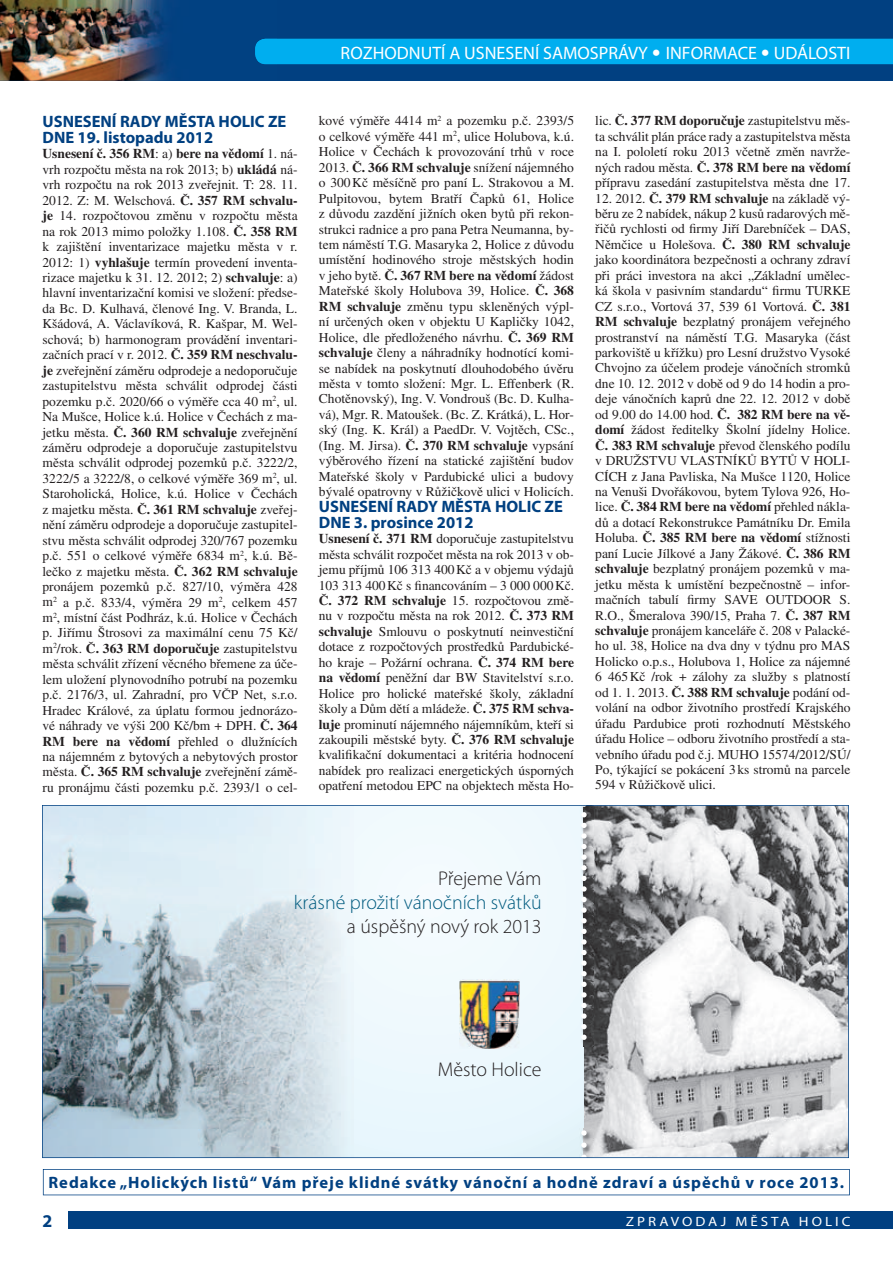
<style>
.page{position:relative;width:893px;height:1263px;background:#fff}
.page>*{position:absolute;margin:0;border:0;box-sizing:border-box;transform-origin:0 0}
.t1{font:300 19.95px "Myriad Pro";color:#231f20}
.t2{font:300 19.95px "Myriad Pro";color:#005b7f}
.t3{font:18px "Myriad Pro";color:#fff}
.t4{font:700 18px "Myriad Pro";color:#014081}
.t5{font:700 16.5px/15.8px "Myriad Pro";letter-spacing:.01em;color:#014081}
.t6{font:700 16.5px "Myriad Pro";letter-spacing:.06em;color:#014081}
.t7{font:13.5px/15.5px "Times CE";letter-spacing:-.005em;color:#231f20;text-align:justify}
.t8{font:13.5px "Myriad Pro";letter-spacing:.2em;color:#fff;scale:1.11 1}
.s1{font-family:"Frutiger CE";font-weight:300}
.s2{font-weight:700}
</style>
<div class="page">
<div style="left:0;top:0;width:893px;height:81px;background:#014081"></div>
<div style="left:277px;top:39px;width:616px;height:25px;background:#00aeef"></div>
<div style="left:68px;top:1212px;width:825px;height:17px;background:#014081"></div>
<svg style="left:42px;top:805px;width:807px;height:353px"></svg>
<svg style="left:43px;top:1169px;width:807px;height:26px"></svg>
<img style="left:0;top:0;width:277px;height:81px">
<img style="left:255px;top:39px;width:22px;height:25px">
<h2 class="t3" style="left:341px;top:42px;width:511px">ROZHODNUTÍ A USNESENÍ SAMOSPRÁVY <span class="s1">•</span> INFORMACE <span class="s1">•</span> UDÁLOSTI</h2>
<p class="t5" style="left:43px;top:113px;width:245px">USNESENÍ RADY MĚSTA HOLIC ZE<br>DNE 19. listopadu 2012</p>
<p class="t7" style="left:43px;top:146px;width:257px"><span class="s2">Usnesení č. 356 RM</span>: a) <span class="s2">bere na vědomí</span> 1. ná&shy;vrh rozpočtu města na rok 2013; b) <span class="s2">ukládá</span> ná&shy;vrh rozpočtu na rok 2013 zveřejnit. T: 28. 11.<br>2012. Z: M. Welschová. <span class="s2">Č. 357 RM schvalu&shy;je</span> 14. rozpočtovou změnu v rozpočtu města na rok 2013 mimo položky 1.108. <span class="s2">Č. 358 RM </span>k zajištění inventarizace majetku města v r.<br>2012: 1) <span class="s2">vyhlašuje</span> termín provedení inventa&shy;rizace majetku k 31. 12. 2012; 2) <span class="s2">schvaluje</span>: a) hlavní inventarizační komisi ve složení: předse&shy;da Bc. D. Kulhavá, členové Ing. V. Branda, L.<br>Kšádová, A. Václavíková, R. Kašpar, M. Wel&shy;schová; b) harmonogram provádění inventari&shy;začních prací v r. 2012. <span class="s2">Č. 359 RM neschvalu&shy;je</span> zveřejnění záměru odprodeje a nedoporučuje zastupitelstvu města schválit odprodej části pozemku p.č. 2020/66 o výměře cca 40 m<sup>2</sup>, ul.<br>Na Mušce, Holice k.ú. Holice v Čechách z ma&shy;jetku města. <span class="s2">Č. 360 RM schvaluje</span> zveřejnění záměru odprodeje a doporučuje zastupitelstvu města schválit odprodej pozemků p.č. 3222/2, 3222/5 a 3222/8, o celkové výměře 369 m<sup>2</sup>, ul.<br>Staroholická, Holice, k.ú. Holice v Čechách z majetku města. <span class="s2">Č. 361 RM schvaluje</span> zveřej&shy;nění záměru odprodeje a doporučuje zastupitel&shy;stvu města schválit odprodej 320/767 pozemku p.č. 551 o celkové výměře 6834 m<sup>2</sup>, k.ú. Bě&shy;lečko z majetku města. <span class="s2">Č. 362 RM schvaluje </span>pronájem pozemků p.č. 827/10, výměra 428 m<sup>2</sup> a p.č. 833/4, výměra 29 m<sup>2</sup>, celkem 457 m<sup>2</sup>, místní část Podhráz, k.ú. Holice v Čechách p. Jiřímu Štrosovi za maximální cenu 75 Kč/ m<sup>2</sup>/rok. <span class="s2">Č. 363 RM doporučuje</span> zastupitelstvu města schválit zřízení věcného břemene za úče&shy;lem uložení plynovodního potrubí na pozemku p.č. 2176/3, ul. Zahradní, pro VČP Net, s.r.o.<br>Hradec Králové, za úplatu formou jednorázo&shy;vé náhrady ve výši 200 Kč/bm + DPH. <span class="s2">Č. 364<br>RM bere na vědomí</span> přehled o dlužnících na nájemném z bytových a nebytových prostor města. <span class="s2">Č. 365 RM schvaluje</span> zveřejnění zámě&shy;ru pronájmu části pozemku p.č. 2393/1 o cel-</p>
<p class="t7" style="left:319px;top:113px;width:257px">kové výměře 4414 m<sup>2</sup> a pozemku p.č. 2393/5 o celkové výměře 441 m<sup>2</sup>, ulice Holubova, k.ú.<br>Holice v Čechách k provozování trhů v roce 2013. <span class="s2">Č. 366 RM schvaluje</span> snížení nájemného o 300 Kč měsíčně pro paní L. Strakovou a M.<br>Pulpitovou, bytem Bratří Čapků 61, Holice z důvodu zazdění jižních oken bytů při rekon&shy;strukci radnice a pro pana Petra Neumanna, by&shy;tem náměstí T.G. Masaryka 2, Holice z důvodu umístění hodinového stroje městských hodin v jeho bytě. <span class="s2">Č. 367 RM bere na vědomí</span> žádost Mateřské školy Holubova 39, Holice. <span class="s2">Č. 368<br>RM schvaluje</span> změnu typu skleněných výpl&shy;ní určených oken v objektu U Kapličky 1042, Holice, dle předloženého návrhu. <span class="s2">Č. 369 RM schvaluje</span> členy a náhradníky hodnotící komi&shy;se nabídek na poskytnutí dlouhodobého úvěru města v tomto složení: Mgr. L. Effenberk (R.<br>Chotěnovský), Ing. V. Vondrouš (Bc. D. Kulha&shy;vá), Mgr. R. Matoušek. (Bc. Z. Krátká), L. Hor&shy;ský (Ing. K. Král) a PaedDr. V. Vojtěch, CSc., (Ing. M. Jirsa). <span class="s2">Č. 370 RM schvaluje</span> vypsání výběrového řízení na statické zajištění budov Mateřské školy v Pardubické ulici a budovy bývalé opatrovny v Růžičkově ulici v Holicích.</p>
<p class="t5" style="left:319px;top:498px;width:245px">USNESENÍ RADY MĚSTA HOLIC ZE<br>DNE 3. prosince 2012</p>
<p class="t7" style="left:319px;top:531px;width:257px"><span class="s2">Usnesení č. 371 RM</span> doporučuje zastupitelstvu města schválit rozpočet města na rok 2013 v ob&shy;jemu příjmů 106 313 400 Kč a v objemu výdajů 103 313 400 Kč s financováním – 3 000 000 Kč.<br><span class="s2">Č. 372 RM schvaluje</span> 15. rozpočtovou změ&shy;nu v rozpočtu města na rok 2012. <span class="s2">Č. 373 RM schvaluje</span> Smlouvu o poskytnutí neinvestiční dotace z rozpočtových prostředků Pardubické&shy;ho kraje – Požární ochrana. <span class="s2">Č. 374 RM bere na vědomí</span> peněžní dar BW Stavitelství s.r.o.<br>Holice pro holické mateřské školy, základní školy a Dům dětí a mládeže. <span class="s2">Č. 375 RM schva&shy;luje</span> prominutí nájemného nájemníkům, kteří si zakoupili městské byty. <span class="s2">Č. 376 RM schvaluje </span>kvalifikační dokumentaci a kritéria hodnocení nabídek pro realizaci energetických úsporných opatření metodou EPC na objektech města Ho-</p>
<p class="t7" style="left:595px;top:113px;width:257px">lic. <span class="s2">Č. 377 RM doporučuje</span> zastupitelstvu měs&shy;ta schválit plán práce rady a zastupitelstva města na I. pololetí roku 2013 včetně změn navrže&shy;ných radou města. <span class="s2">Č. 378 RM bere na vědomí </span>přípravu zasedání zastupitelstva města dne 17.</p>
<p class="t7" style="left:595px;top:190px;width:257px">12. 2012. <span class="s2">Č. 379 RM schvaluje</span> na základě vý&shy;běru ze 2 nabídek, nákup 2 kusů radarových mě&shy;řičů rychlosti od firmy Jiří Darebníček – DAS, Němčice u Holešova. <span class="s2">Č. 380 RM schvaluje </span>jako koordinátora bezpečnosti a ochrany zdraví při práci investora na akci „Základní umělec&shy;ká škola v pasivním standardu“ firmu TURKE CZ s.r.o., Vortová 37, 539 61 Vortová. <span class="s2">Č. 381<br>RM schvaluje</span> bezplatný pronájem veřejného prostranství na náměstí T.G. Masaryka (část parkoviště u křížku) pro Lesní družstvo Vysoké Chvojno za účelem prodeje vánočních stromků dne 10. 12. 2012 v době od 9 do 14 hodin a pro&shy;deje vánočních kaprů dne 22. 12. 2012 v době od 9.00 do 14.00 hod. <span class="s2">Č. 382 RM bere na vě&shy;domí</span> žádost ředitelky Školní jídelny Holice.<br><span class="s2">Č. 383 RM schvaluje</span> převod členského podílu v DRUŽSTVU VLASTNÍKŮ BYTŮ V HOLI-CÍCH z Jana Pavliska, Na Mušce 1120, Holice na Venuši Dvořákovou, bytem Tylova 926, Ho&shy;lice. <span class="s2">Č. 384 RM bere na vědomí</span> přehled nákla&shy;dů a dotací Rekonstrukce Památníku Dr. Emila Holuba. <span class="s2">Č. 385 RM bere na vědomí</span> stížnosti paní Lucie Jílkové a Jany Žákové. <span class="s2">Č. 386 RM schvaluje</span> bezplatný pronájem pozemků v ma&shy;jetku města k umístění bezpečnostně – infor&shy;mačních tabulí firmy SAVE OUTDOOR S.<br>R.O., Šmeralova 390/15, Praha 7. <span class="s2">Č. 387 RM schvaluje</span> pronájem kanceláře č. 208 v Palacké&shy;ho ul. 38, Holice na dva dny v týdnu pro MAS Holicko o.p.s., Holubova 1, Holice za nájemné 6 465 Kč /rok + zálohy za služby s platností od 1. 1. 2013. <span class="s2">Č. 388 RM schvaluje</span> podání od&shy;volání na odbor životního prostředí Krajského úřadu Pardubice proti rozhodnutí Městského úřadu Holice – odboru životního prostředí a sta&shy;vebního úřadu pod č.j. MUHO 15574/2012/SÚ/ Po, týkající se pokácení 3 ks stromů na parcele 594 v Růžičkově ulici.</p>
<h1 class="t1" style="left:438px;top:866px;width:105px">Přejeme Vám</h1>
<h1 class="t2" style="left:294px;top:890px;width:249px">krásné prožití vánočních svátků</h1>
<h1 class="t1" style="left:347px;top:914px;width:196px">a úspěšný nový rok 2013</h1>
<h1 class="t1" style="left:438px;top:1057px;width:105px">Město Holice</h1>
<p class="t6" style="left:49px;top:1172px;width:797px">Redakce „Holických listů“ Vám přeje klidné svátky vánoční a hodně zdraví a úspěchů v roce 2013.</p>
<h2 class="t4" style="left:43px;top:1209px;width:11px">2</h2>
<p class="t8" style="left:626px;top:1213px;width:204px">ZPRAVODAJ MĚSTA HOLIC</p>
</div>
